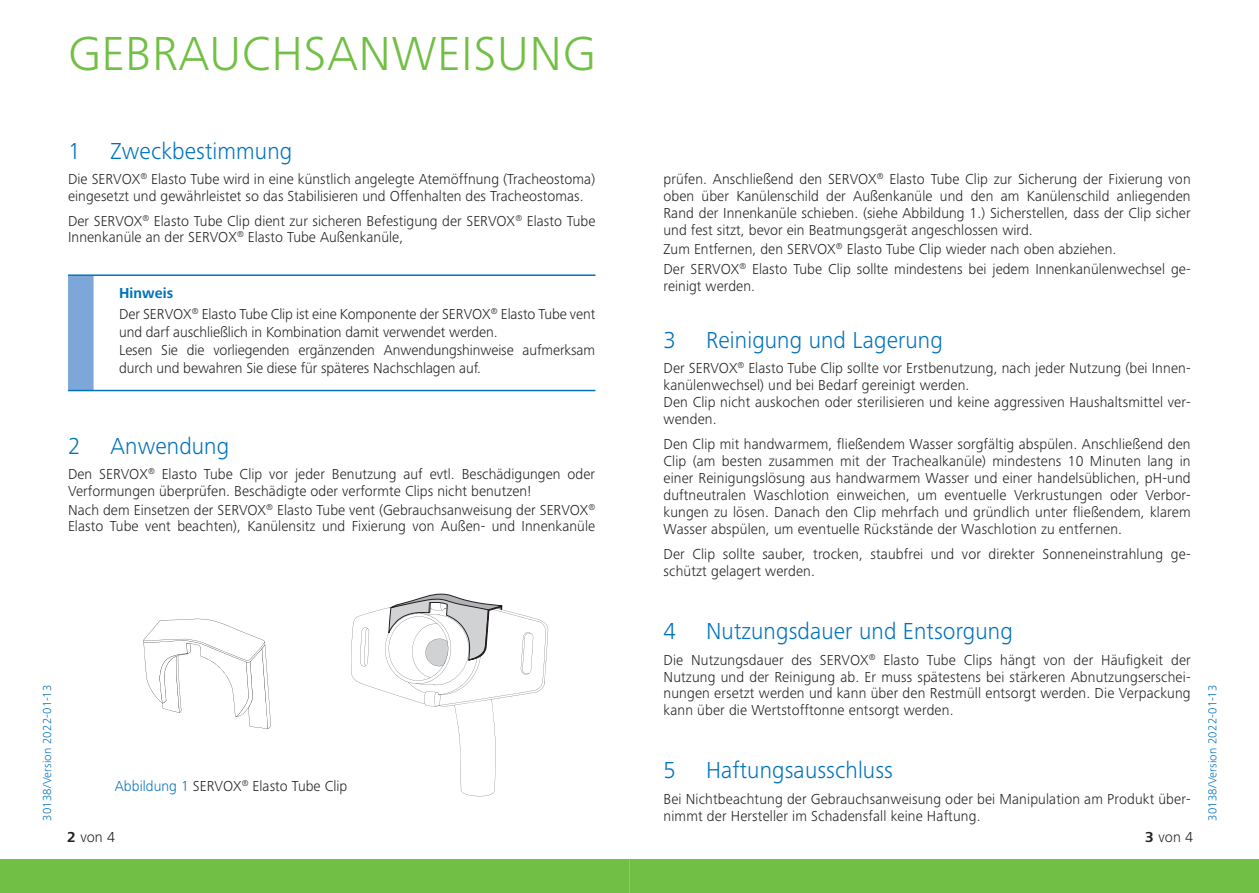
<style>
.page{position:relative;width:1259px;height:893px;background:#fff}
.page>*{position:absolute;margin:0;border:0;box-sizing:border-box;transform-origin:0 0}
.t1{font:300 49.5px "Frutiger Next LTW1 G";letter-spacing:.015em;color:#71bf44}
.t2{font:300 24px "Frutiger Next LTW1 G";letter-spacing:.005em;color:#0072bc}
.t3{font:300 15px/16.8px "Frutiger Next LTW1 G";letter-spacing:.005em;color:#231f20}
.t4{font:300 12px "Frutiger Next LTW1 G";letter-spacing:.015em;color:#0072bc}
.s1{font-weight:700;color:#0072bc}
.s2{font-weight:700}
.s3{color:#0072bc}
</style>
<div class="page">
<div style="left:0;top:859px;width:1259px;height:34px;background:#71bf44"></div>
<hr style="left:68px;top:274px;width:527px;height:2px;background:#0072bc">
<div style="left:68px;top:276px;width:26px;height:114px;background:#7ca7d8"></div>
<hr style="left:68px;top:390px;width:527px;height:1px;background:#0072bc">
<svg style="left:351px;top:594px;width:197px;height:203px"></svg>
<svg style="left:143px;top:618px;width:128px;height:111px"></svg>
<h1 class="t1" style="left:68px;top:25px;width:529px">GEBRAUCHSANWEISUNG</h1>
<h2 class="t2" style="left:68px;top:138px;width:14px">1</h2>
<h2 class="t2" style="left:111px;top:138px;width:183px">Zweckbestimmung</h2>
<p class="t3" style="left:68px;top:171px;width:528px">Die SERVOX<sup>®</sup> Elasto Tube wird in eine künstlich angelegte Atemöffnung (Tracheostoma) eingesetzt und gewährleistet so das Stabilisieren und Offenhalten des Tracheostomas.</p>
<p class="t3" style="left:68px;top:213px;width:529px">Der SERVOX<sup>®</sup> Elasto Tube Clip dient zur sicheren Befestigung der SERVOX<sup>®</sup> Elasto Tube<br>Innenkanüle an der SERVOX<sup>®</sup> Elasto Tube Außenkanüle,</p>
<p class="t3" style="left:119px;top:283px;width:478px;line-height:20.7px"><span class="s1">Hinweis<br></span>Der SERVOX<sup>®</sup> Elasto Tube Clip ist eine Komponente der SERVOX<sup>®</sup> Elasto Tube vent</p>
<p class="t3" style="left:119px;top:323px;width:477px;line-height:18px">und darf auschließlich in Kombination damit verwendet werden.<br>Lesen Sie die vorliegenden ergänzenden Anwendungshinweise aufmerksam durch und bewahren Sie diese für späteres Nachschlagen auf.</p>
<h2 class="t2" style="left:68px;top:432px;width:14px">2</h2>
<h2 class="t2" style="left:111px;top:432px;width:120px">Anwendung</h2>
<p class="t3" style="left:68px;top:466px;width:528px">Den SERVOX<sup>®</sup> Elasto Tube Clip vor jeder Benutzung auf evtl. Beschädigungen oder<br>Verformungen überprüfen. Beschädigte oder verformte Clips nicht benutzen!</p>
<p class="t3" style="left:68px;top:501px;width:529px">Nach dem Einsetzen der SERVOX<sup>®</sup> Elasto Tube vent (Gebrauchsanweisung der SERVOX<sup>®<br></sup>Elasto Tube vent beachten), Kanülensitz und Fixierung von Außen- und Innenkanüle</p>
<p class="t3" style="left:663px;top:171px;width:529px;text-align:justify">prüfen. Anschließend den SERVOX<sup>®</sup> Elasto Tube Clip zur Sicherung der Fixierung von oben über Kanülenschild der Außenkanüle und den am Kanülenschild anliegenden Rand der Innenkanüle schieben. (siehe Abbildung 1.) Sicherstellen, dass der Clip sicher und fest sitzt, bevor ein Beatmungsgerät angeschlossen wird.</p>
<p class="t3" style="left:663px;top:240px;width:529px;line-height:19.5px">Zum Entfernen, den SERVOX<sup>®</sup> Elasto Tube Clip wieder nach oben abziehen.<br>Der SERVOX<sup>®</sup> Elasto Tube Clip sollte mindestens bei jedem Innenkanülenwechsel ge-</p>
<p class="t3" style="left:663px;top:277px;width:93px">reinigt werden.</p>
<h2 class="t2" style="left:663px;top:326px;width:14px">3</h2>
<h2 class="t2" style="left:706px;top:326px;width:238px">Reinigung und Lagerung</h2>
<p class="t3" style="left:663px;top:360px;width:529px">Der SERVOX<sup>®</sup> Elasto Tube Clip sollte vor Erstbenutzung, nach jeder Nutzung (bei Innen&shy;kanülenwechsel) und bei Bedarf gereinigt werden.<br>Den Clip nicht auskochen oder sterilisieren und keine aggressiven Haushaltsmittel ver&shy;wenden.</p>
<p class="t3" style="left:663px;top:436px;width:529px;text-align:justify">Den Clip mit handwarmem, fließendem Wasser sorgfältig abspülen. Anschließend den Clip (am besten zusammen mit der Trachealkanüle) mindestens 10 Minuten lang in einer Reinigungslösung aus handwarmem Wasser und einer handelsüblichen, pH-und duftneutralen Waschlotion einweichen, um eventuelle Verkrustungen oder Verbor&shy;kungen zu lösen. Danach den Clip mehrfach und gründlich unter fließendem, klarem Wasser abspülen, um eventuelle Rückstände der Waschlotion zu entfernen.</p>
<p class="t3" style="left:663px;top:546px;width:529px">Der Clip sollte sauber, trocken, staubfrei und vor direkter Sonneneinstrahlung ge&shy;schützt gelagert werden.</p>
<h2 class="t2" style="left:663px;top:617px;width:14px">4</h2>
<h2 class="t2" style="left:706px;top:617px;width:308px">Nutzungsdauer und Entsorgung</h2>
<p class="t3" style="left:663px;top:651px;width:529px;text-align:justify">Die Nutzungsdauer des SERVOX<sup>®</sup> Elasto Tube Clips hängt von der Häufigkeit der Nutzung und der Reinigung ab. Er muss spätestens bei stärkeren Abnutzungserschei&shy;nungen ersetzt werden und kann über den Restmüll entsorgt werden. Die Verpackung kann über die Wertstofftonne entsorgt werden.</p>
<p class="t4" style="left:40px;top:821px;width:138px;rotate:-90deg">30138/Version 2022-01-13</p>
<p class="t4" style="left:1205px;top:821px;width:138px;rotate:-90deg">30138/Version 2022-01-13</p>
<p class="t3" style="left:67px;top:829px;width:49px"><span class="s2">2</span> von 4</p>
<p class="t3" style="left:1145px;top:829px;width:49px"><span class="s2">3</span> von 4</p>
<h2 class="t2" style="left:663px;top:757px;width:14px">5</h2>
<h2 class="t2" style="left:706px;top:757px;width:188px">Haftungsausschluss</h2>
<p class="t3" style="left:663px;top:790px;width:529px">Bei Nichtbeachtung der Gebrauchsanweisung oder bei Manipulation am Produkt über&shy;nimmt der Hersteller im Schadensfall keine Haftung.</p>
<p class="t3" style="left:115px;top:778px;width:234px"><span class="s3">Abbildung 1</span> SERVOX<sup>®</sup> Elasto Tube Clip</p>
</div>
